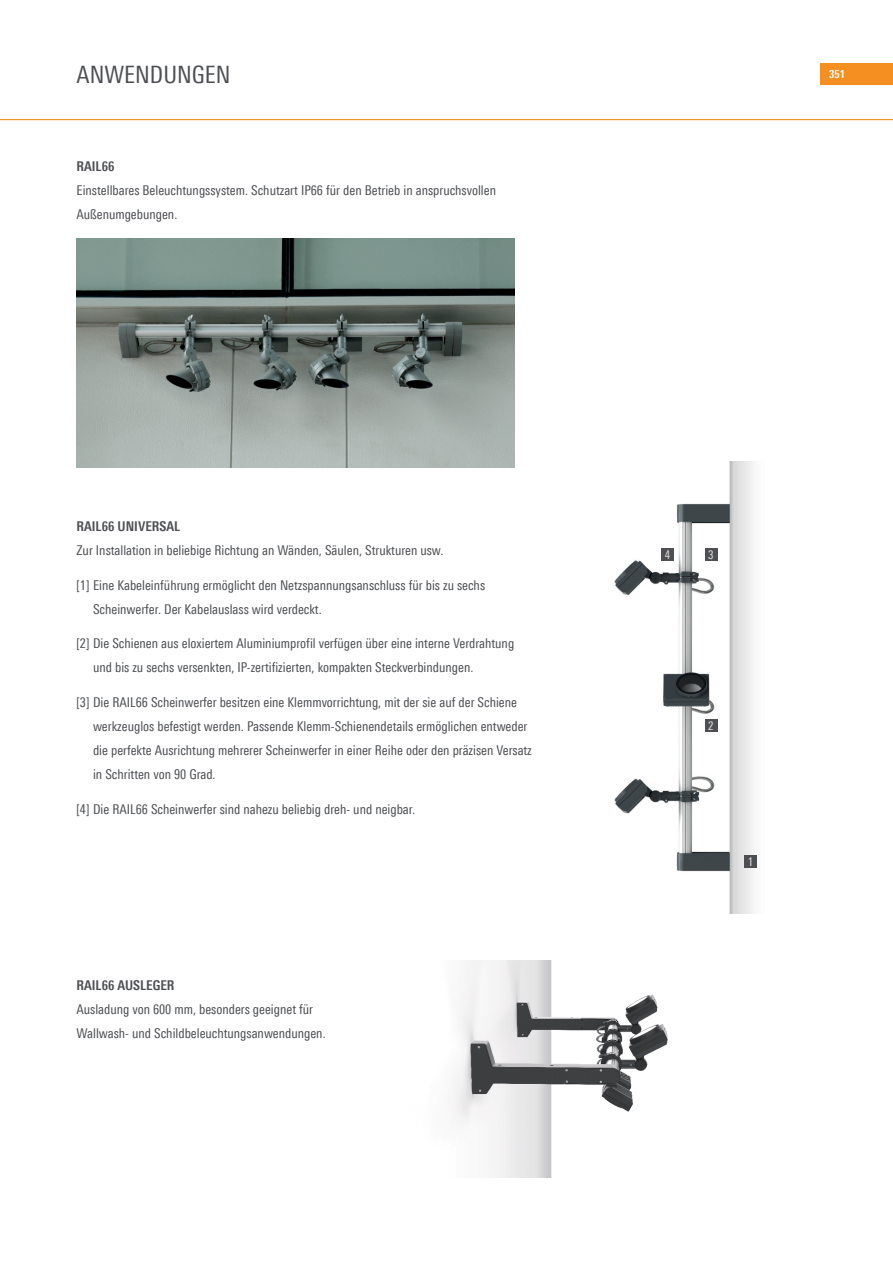
<style>
.page{position:relative;width:893px;height:1263px;background:#fff}
.page>*{position:absolute;margin:0;border:0;box-sizing:border-box;transform-origin:0 0}
.t1{font:24px "Linotype Univers 420 Cn";color:#4d4f53}
.product_caption{font:13.5px/24px "Linotype Univers 420 Cn";color:#4d4f53}
.Light_source_line{font:12px "Linotype Univers 420 Cn";color:#e6dfdb}
.t2{font:700 11.25px "Linotype Univers 620 Cn";color:#fff}
.s1{font-family:"Linotype Univers 620 Cn";font-weight:700}
</style>
<div class="page">
<div style="left:821px;top:64px;width:72px;height:21px;background:#f68f22"></div>
<img style="left:614px;top:461px;width:140px;height:453px">
<hr style="left:0;top:119px;width:893px;height:1px;background:#f68f22">
<img style="left:77px;top:238px;width:437px;height:230px">
<div style="left:744px;top:855px;width:13px;height:13px;background:#4d4f53"></div>
<div style="left:705px;top:719px;width:12px;height:13px;background:#4d4f53"></div>
<div style="left:705px;top:548px;width:12px;height:13px;background:#4d4f53"></div>
<div style="left:661px;top:548px;width:13px;height:13px;background:#4d4f53"></div>
<img style="left:452px;top:960px;width:216px;height:218px">
<p class="t1" style="left:77px;top:61px;width:155px">ANWENDUNGEN</p>
<p class="product_caption" style="left:77px;top:154px;width:421px"><span class="s1">RAIL66<br></span>Einstellbares Beleuchtungssystem. Schutzart IP66 für den Betrieb in anspruchsvollen<br>Außenumgebungen.</p>
<p class="product_caption" style="left:77px;top:514px;width:368px"><span class="s1">RAIL66 UNIVERSAL<br></span>Zur Installation in beliebige Richtung an Wänden, Säulen, Strukturen usw.</p>
<p class="product_caption" style="left:93px;top:573px;width:394px;text-indent:-16px">[1] Eine Kabeleinführung ermöglicht den Netzspannungsanschluss für bis zu sechs<br>Scheinwerfer. Der Kabelauslass wird verdeckt.</p>
<p class="product_caption" style="left:93px;top:631px;width:423px;text-indent:-16px">[2] Die Schienen aus eloxiertem Aluminiumprofil verfügen über eine interne Verdrahtung und bis zu sechs versenkten, IP-zertifizierten, kompakten Steckverbindungen.</p>
<p class="product_caption" style="left:93px;top:690px;width:440px;text-indent:-16px">[3] Die RAIL66 Scheinwerfer besitzen eine Klemmvorrichtung, mit der sie auf der Schiene werkzeuglos befestigt werden. Passende Klemm-Schienendetails ermöglichen entweder die perfekte Ausrichtung mehrerer Scheinwerfer in einer Reihe oder den präzisen Versatz in Schritten von 90 Grad.</p>
<p class="product_caption" style="left:77px;top:797px;width:340px">[4] Die RAIL66 Scheinwerfer sind nahezu beliebig dreh- und neigbar.</p>
<p class="product_caption" style="left:77px;top:973px;width:251px"><span class="s1">RAIL66 AUSLEGER<br></span>Ausladung von 600 mm, besonders geeignet für<br>Wallwash- und Schildbeleuchtungsanwendungen.</p>
<p class="t2" style="left:829px;top:68px;width:17px">351</p>
<p class="Light_source_line" style="left:665px;top:548px;width:7px">4</p>
<p class="Light_source_line" style="left:708px;top:548px;width:7px">3</p>
<p class="Light_source_line" style="left:708px;top:719px;width:7px">2</p>
<p class="Light_source_line" style="left:748px;top:855px;width:7px">1</p>
</div>
